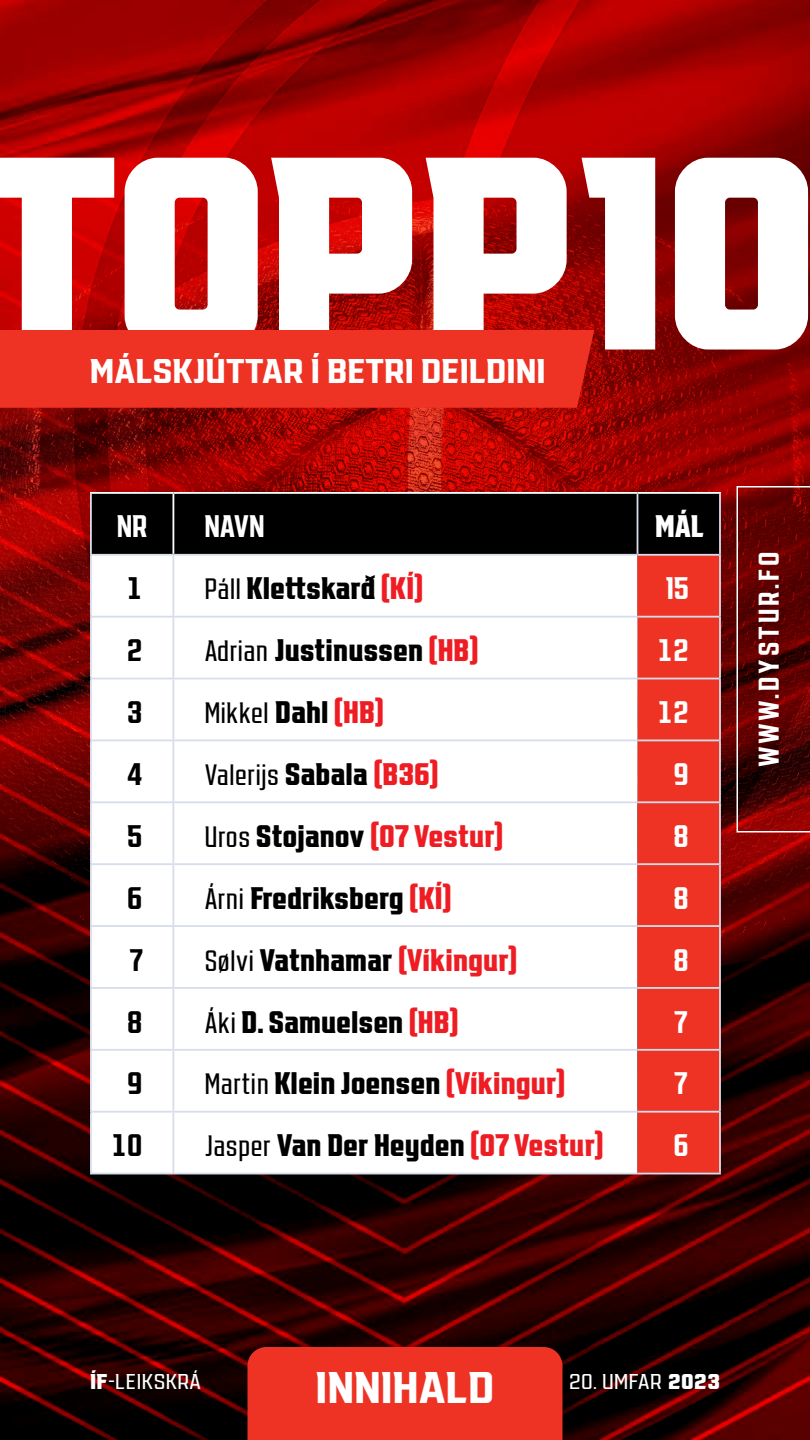
<style>
.page{position:relative;width:810px;height:1440px;background:#fff}
.page>*{position:absolute;margin:0;border:0;box-sizing:border-box;transform-origin:0 0}
.t1{font:900 287.7px "Redzone";letter-spacing:-.02em;color:#fff}
.t2{font:700 46.5px "Redzone";color:#fff}
.t3{font:700 36px "Redzone";color:#fff}
.t4{font:900 semi-condensed 32.78px "Redzone";color:#000}
.t5{font:900 semi-condensed 32.78px "Redzone";color:#ee1d23}
.t6{font:700 semi-condensed 32.78px "Redzone";color:#fff}
.t7{font:700 semi-condensed 32.78px "Redzone";color:#000}
.t8{font:900 semi-condensed 32.78px "Redzone";color:#fff}
.t9{font:300 semi-condensed 30.9px "Redzone";color:#000}
.t10{font:700 semi-condensed 30px "Redzone";letter-spacing:.09em;color:#fff}
.t11{font:300 22.5px "Redzone";letter-spacing:.02em;color:#fff}
.s1{font-weight:300;font-size:30.9px}
.s2{color:#ee1d23}
.s3{font-weight:900;font-size:32.78px}
.s4{font-weight:900;font-size:32.78px;color:#ee1d23}
.s5{font-weight:300;font-size:30.9px;color:#000}
.s6{color:#000}
.s7{font-weight:900}
</style>
<div class="page">
<img style="left:0;top:0;width:810px;height:1440px">
<svg style="left:736px;top:486px;width:74px;height:346px;background:#5f0605"></svg>
<div style="left:239px;top:1338px;width:332px;height:102px;background:#000;opacity:.2"></div>
<div style="left:248px;top:1347px;width:315px;height:93px;background:#ee3224"></div>
<div style="left:92px;top:494px;width:545px;height:60px;background:#000"></div>
<div style="left:637px;top:493px;width:83px;height:62px;background:#000"></div>
<svg style="left:92px;top:556px;width:545px;height:617px"></svg>
<div style="left:637px;top:556px;width:82px;height:617px;background:#ee3224"></div>
<svg style="left:92px;top:618px;width:545px;height:60px"></svg>
<svg style="left:92px;top:679px;width:545px;height:308px"></svg>
<hr style="left:173px;top:494px;width:1px;height:60px;background:#fff">
<hr style="left:90px;top:494px;width:2px;height:60px;background:#d7ddea">
<hr style="left:90px;top:556px;width:2px;height:60px;background:#d7ddea">
<hr style="left:90px;top:554px;width:83px;height:2px;background:#d7ddea">
<hr style="left:173px;top:556px;width:1px;height:60px;background:#d7ddea">
<hr style="left:173px;top:554px;width:464px;height:2px;background:#d7ddea">
<hr style="left:637px;top:554px;width:82px;height:2px;background:#d7ddea">
<hr style="left:90px;top:618px;width:2px;height:60px;background:#d7ddea">
<hr style="left:90px;top:616px;width:83px;height:2px;background:#d7ddea">
<hr style="left:173px;top:618px;width:1px;height:60px;background:#d7ddea">
<hr style="left:173px;top:616px;width:464px;height:2px;background:#d7ddea">
<hr style="left:637px;top:616px;width:82px;height:2px;background:#d7ddea">
<hr style="left:90px;top:679px;width:2px;height:61px;background:#d7ddea">
<hr style="left:90px;top:678px;width:83px;height:1px;background:#d7ddea">
<hr style="left:173px;top:679px;width:1px;height:61px;background:#d7ddea">
<hr style="left:173px;top:678px;width:464px;height:1px;background:#d7ddea">
<hr style="left:637px;top:678px;width:82px;height:1px;background:#d7ddea">
<hr style="left:90px;top:741px;width:2px;height:60px;background:#d7ddea">
<hr style="left:90px;top:740px;width:83px;height:1px;background:#d7ddea">
<hr style="left:173px;top:741px;width:1px;height:60px;background:#d7ddea">
<hr style="left:173px;top:740px;width:464px;height:1px;background:#d7ddea">
<hr style="left:637px;top:740px;width:82px;height:1px;background:#d7ddea">
<hr style="left:90px;top:803px;width:2px;height:60px;background:#d7ddea">
<hr style="left:90px;top:801px;width:83px;height:2px;background:#d7ddea">
<hr style="left:173px;top:803px;width:1px;height:60px;background:#d7ddea">
<hr style="left:173px;top:801px;width:464px;height:2px;background:#d7ddea">
<hr style="left:637px;top:801px;width:82px;height:2px;background:#d7ddea">
<hr style="left:90px;top:865px;width:2px;height:60px;background:#d7ddea">
<hr style="left:90px;top:863px;width:83px;height:2px;background:#d7ddea">
<hr style="left:173px;top:989px;width:1px;height:60px;background:#d7ddea">
<hr style="left:637px;top:925px;width:82px;height:2px;background:#d7ddea">
<hr style="left:90px;top:927px;width:2px;height:60px;background:#d7ddea">
<hr style="left:90px;top:925px;width:83px;height:2px;background:#d7ddea">
<hr style="left:173px;top:863px;width:464px;height:2px;background:#d7ddea">
<hr style="left:173px;top:925px;width:464px;height:2px;background:#d7ddea">
<hr style="left:173px;top:1049px;width:464px;height:2px;background:#d7ddea">
<hr style="left:637px;top:863px;width:82px;height:2px;background:#d7ddea">
<hr style="left:637px;top:987px;width:82px;height:2px;background:#d7ddea">
<hr style="left:90px;top:989px;width:2px;height:60px;background:#d7ddea">
<hr style="left:90px;top:1051px;width:2px;height:60px;background:#d7ddea">
<hr style="left:90px;top:1113px;width:2px;height:60px;background:#d7ddea">
<hr style="left:90px;top:987px;width:83px;height:2px;background:#d7ddea">
<hr style="left:173px;top:865px;width:1px;height:60px;background:#d7ddea">
<hr style="left:173px;top:927px;width:1px;height:60px;background:#d7ddea">
<hr style="left:173px;top:1051px;width:1px;height:60px;background:#d7ddea">
<hr style="left:173px;top:1113px;width:1px;height:60px;background:#d7ddea">
<hr style="left:90px;top:1049px;width:83px;height:2px;background:#d7ddea">
<hr style="left:90px;top:1111px;width:83px;height:2px;background:#d7ddea">
<hr style="left:90px;top:1173px;width:83px;height:1px;background:#d7ddea">
<hr style="left:173px;top:987px;width:464px;height:2px;background:#d7ddea">
<hr style="left:173px;top:1111px;width:464px;height:2px;background:#d7ddea">
<hr style="left:173px;top:1173px;width:464px;height:1px;background:#d7ddea">
<hr style="left:637px;top:1049px;width:82px;height:2px;background:#d7ddea">
<hr style="left:637px;top:1111px;width:82px;height:2px;background:#d7ddea">
<hr style="left:637px;top:1173px;width:84px;height:1px;background:#d7ddea">
<hr style="left:90px;top:492px;width:83px;height:2px;background:#fff">
<hr style="left:173px;top:492px;width:464px;height:2px;background:#fff">
<hr style="left:637px;top:492px;width:84px;height:2px;background:#fff">
<hr style="left:637px;top:494px;width:1px;height:60px;background:#d7ddea">
<hr style="left:719px;top:494px;width:2px;height:61px;background:#d7ddea">
<hr style="left:719px;top:555px;width:2px;height:62px;background:#d7ddea">
<hr style="left:719px;top:617px;width:2px;height:62px;background:#d7ddea">
<hr style="left:719px;top:679px;width:2px;height:61px;background:#d7ddea">
<hr style="left:719px;top:740px;width:2px;height:62px;background:#d7ddea">
<hr style="left:719px;top:802px;width:2px;height:62px;background:#d7ddea">
<hr style="left:719px;top:864px;width:2px;height:62px;background:#d7ddea">
<hr style="left:719px;top:926px;width:2px;height:62px;background:#d7ddea">
<hr style="left:719px;top:988px;width:2px;height:62px;background:#d7ddea">
<hr style="left:719px;top:1050px;width:2px;height:62px;background:#d7ddea">
<hr style="left:719px;top:1112px;width:2px;height:61px;background:#d7ddea">
<div style="left:0;top:330px;width:594px;height:78px;background:#ee3224"></div>
<h1 class="t1" style="left:-33px;top:102px;width:855px">TOPP10</h1>
<p class="t3" style="left:90px;top:352px;width:457px">MÁLSKJÚTTAR Í BETRI DEILDINI</p>
<p class="t6" style="left:117px;top:510px;width:32px">NR</p>
<p class="t6" style="left:204px;top:510px;width:62px">NAVN</p>
<p class="t8" style="left:655px;top:509px;width:51px">MÁL</p>
<p class="t7" style="left:127px;top:571px;width:17px">1</p>
<p class="t4" style="left:204px;top:571px;width:221px"><span class="s1">Páll</span> Klettskarð <span class="s2">(KÍ)</span></p>
<p class="t6" style="left:665px;top:571px;width:25px">15</p>
<p class="t7" style="left:127px;top:633px;width:17px">2</p>
<p class="t4" style="left:204px;top:633px;width:276px"><span class="s1">Adrian</span> Justinussen <span class="s2">(HB)</span></p>
<p class="t6" style="left:657px;top:633px;width:33px">12</p>
<p class="t7" style="left:127px;top:695px;width:17px">3</p>
<p class="t9" style="left:204px;top:697px;width:181px">Mikkel <span class="s3">Dahl</span> <span class="s4">(HB)</span></p>
<p class="t6" style="left:657px;top:695px;width:33px">12</p>
<p class="t7" style="left:127px;top:757px;width:17px">4</p>
<p class="t9" style="left:204px;top:759px;width:236px">Valerijs <span class="s3">Sabala</span> <span class="s4">(B36)</span></p>
<p class="t6" style="left:673px;top:757px;width:17px">9</p>
<p class="t7" style="left:127px;top:819px;width:17px">5</p>
<p class="t5" style="left:204px;top:819px;width:301px"><span class="s5">Uros</span> <span class="s6">Stojanov</span> (07 Vestur)</p>
<p class="t6" style="left:673px;top:819px;width:17px">8</p>
<p class="t7" style="left:127px;top:881px;width:17px">6</p>
<p class="t4" style="left:204px;top:881px;width:249px"><span class="s1">Árni</span> Fredriksberg <span class="s2">(KÍ)</span></p>
<p class="t6" style="left:673px;top:881px;width:17px">8</p>
<p class="t7" style="left:129px;top:943px;width:16px">7</p>
<p class="t5" style="left:204px;top:943px;width:315px"><span class="s5">Sølvi</span> <span class="s6">Vatnhamar</span> (Víkingur)</p>
<p class="t6" style="left:673px;top:943px;width:17px">8</p>
<p class="t7" style="left:127px;top:1005px;width:17px">8</p>
<p class="t4" style="left:204px;top:1004px;width:256px"><span class="s1">Áki</span> D. Samuelsen <span class="s2">(HB)</span></p>
<p class="t6" style="left:673px;top:1005px;width:17px">7</p>
<p class="t7" style="left:127px;top:1067px;width:17px">9</p>
<p class="t4" style="left:204px;top:1066px;width:362px"><span class="s1">Martin</span> Klein Joensen <span class="s2">(Víkingur)</span></p>
<p class="t6" style="left:673px;top:1066px;width:17px">7</p>
<p class="t7" style="left:111px;top:1128px;width:33px">10</p>
<p class="t4" style="left:204px;top:1128px;width:401px"><span class="s1">Jasper</span> Van Der Heyden <span class="s2">(07 Vestur)</span></p>
<p class="t6" style="left:673px;top:1128px;width:17px">6</p>
<p class="t10" style="left:753px;top:767px;width:217px;rotate:-90deg">WWW.DYSTUR.FO</p>
<p class="t11" style="left:90px;top:1370px;width:113px"><span class="s7">ÍF</span>-LEIKSKRÁ</p>
<p class="t11" style="left:569px;top:1370px;width:152px">20. UMFAR <span class="s7">2023</span></p>
<h2 class="t2" style="left:316px;top:1363px;width:180px">INNIHALD</h2>
</div>
